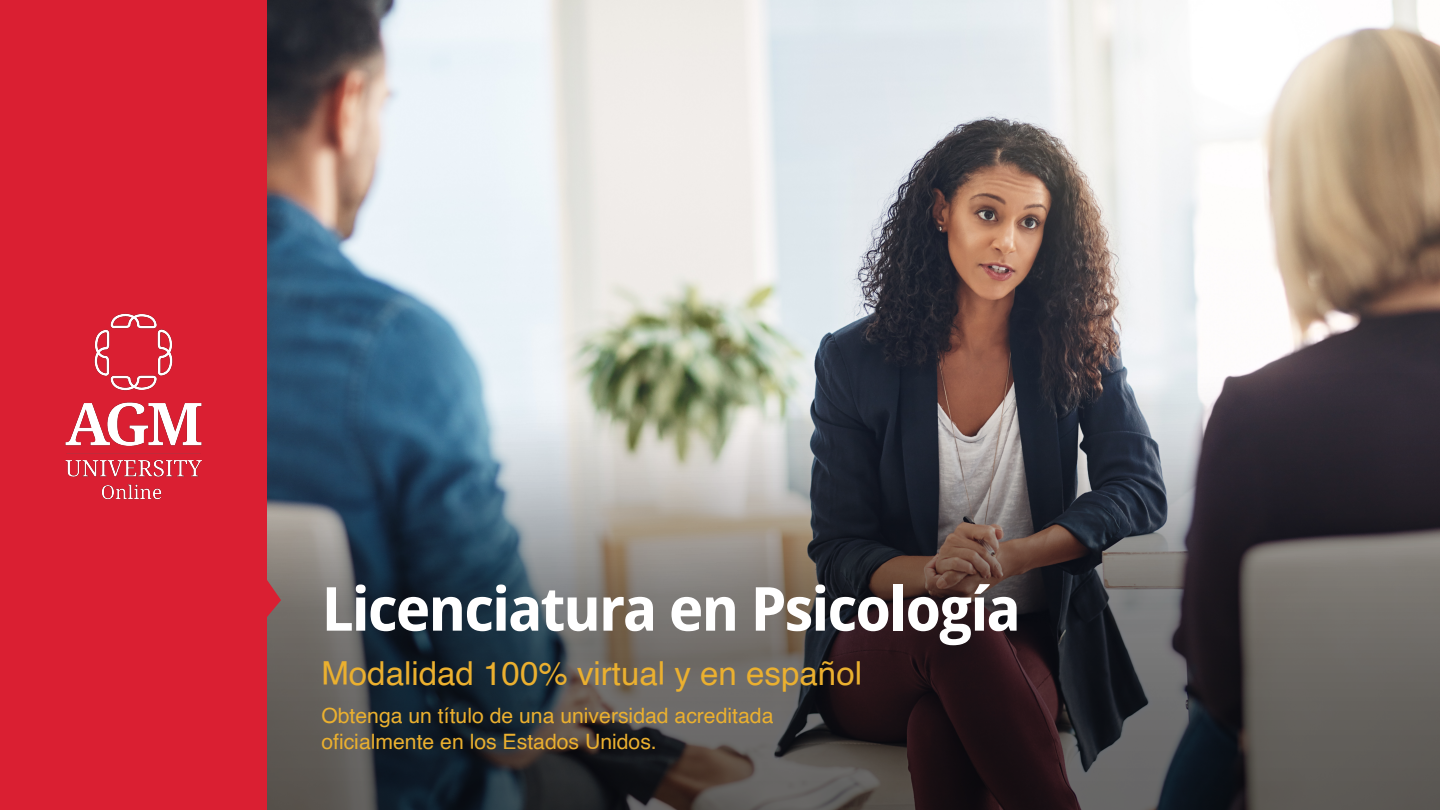
<style>
.page{position:relative;width:1440px;height:810px;background:#fff}
.page>*{position:absolute;margin:0;border:0;box-sizing:border-box;transform-origin:0 0}
.t1{font:700 60.75px "Droid Sans";letter-spacing:-.04em;color:#fff}
.t2{font:33.08px "Helvetica";color:#ebb02f}
.t3{font:21.15px/25.4px "Helvetica";color:#ebb02f}
</style>
<div class="page">
<img style="left:281px;top:1px;width:1159px;height:809px">
<div style="left:0;top:0;width:281px;height:810px;background:#da1f32"></div>
<img style="left:34px;top:309px;width:199px;height:199px">
<h1 class="t1" style="left:321px;top:566px;width:701px">Licenciatura en Psicología</h1>
<h2 class="t2" style="left:321px;top:648px;width:542px">Modalidad 100% virtual y en español</h2>
<p class="t3" style="left:321px;top:704px;width:454px">Obtenga un título de una universidad acreditada oficialmente en los Estados Unidos.</p>
</div>
